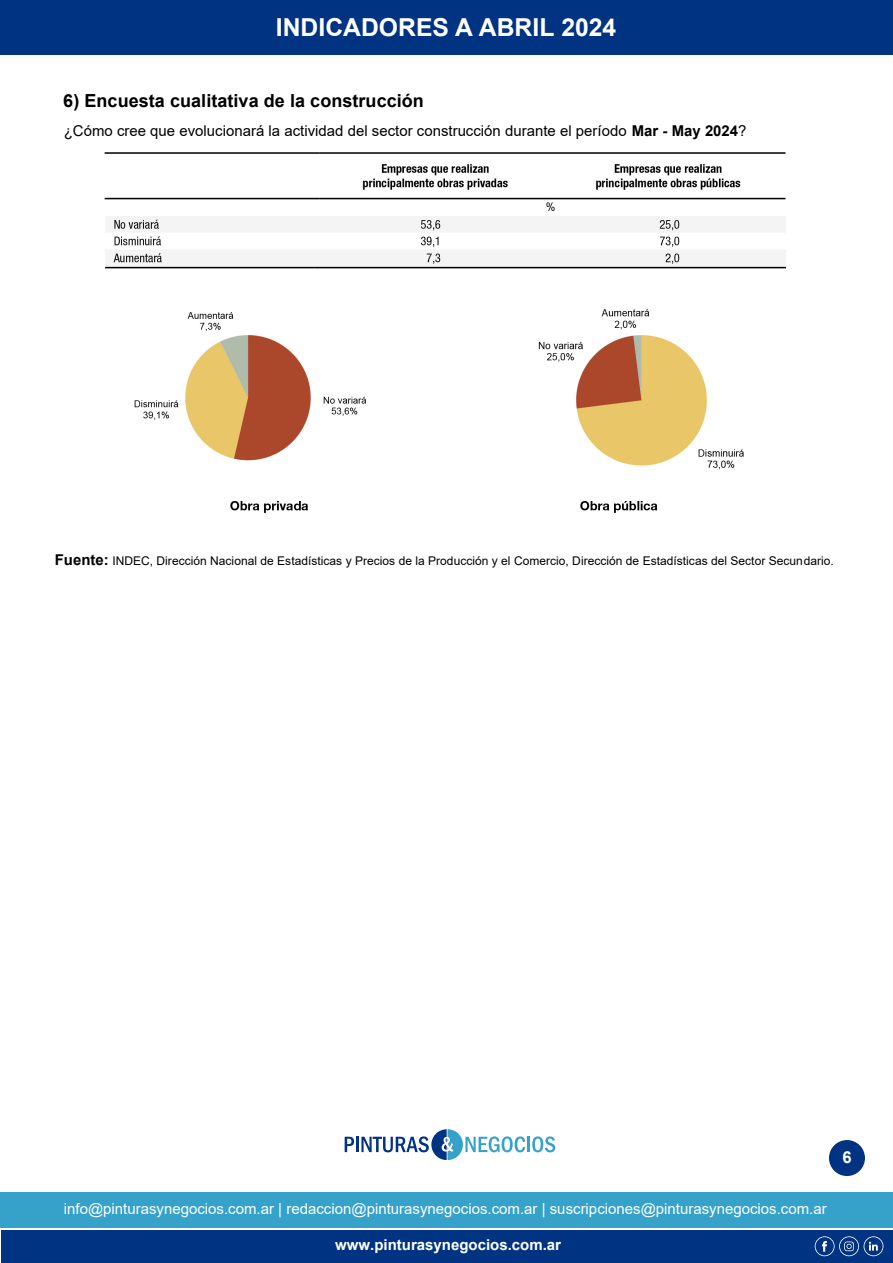
<style>
.page{position:relative;width:893px;height:1263px;background:#fff}
.page>*{position:absolute;margin:0;border:0;box-sizing:border-box;transform-origin:0 0}
.t1{font:700 24.75px "Arial";color:#fff}
.t2{font:700 18px "Arial";letter-spacing:.005em;color:#000}
.t3{font:700 16.5px "Arial";color:#fff}
.t4{font:15px "Arial";color:#fff}
.t5{font:15px "Arial";color:#000}
.t6{font:700 15px "Arial";color:#fff}
.t7{font:12px "Arial";color:#000}
.s1{font-weight:700}
.s2{font-weight:700;font-size:15px}
</style>
<div class="page">
<div style="left:0;top:0;width:893px;height:55px;background:#003381"></div>
<div style="left:0;top:1192px;width:893px;height:35px;background:#36a2c9"></div>
<div style="left:829px;top:1140px;width:36px;height:36px;background:#003381;border-radius:50%"></div>
<svg style="left:345px;top:1137px;width:9px;height:15px"></svg>
<hr style="left:356px;top:1137px;width:3px;height:15px;background:#003381">
<hr style="left:527px;top:1137px;width:3px;height:15px;background:#36a2c9">
<svg style="left:532px;top:1136px;width:23px;height:16px"></svg>
<svg style="left:361px;top:1129px;width:164px;height:31px"></svg>
<div style="left:1px;top:1230px;width:892px;height:33px;background:#003381"></div>
<svg style="left:815px;top:1236px;width:69px;height:20px"></svg>
<img style="left:104px;top:152px;width:682px;height:361px">
<h1 class="t1" style="left:276px;top:10px;width:342px">INDICADORES A ABRIL 2024</h1>
<h2 class="t2" style="left:63px;top:87px;width:362px">6) Encuesta cualitativa de la construcción</h2>
<p class="t5" style="left:64px;top:120px;width:684px">¿Cómo cree que evolucionará la actividad del sector construcción durante el período <span class="s1">Mar - May 2024</span>?</p>
<p class="t7" style="left:55px;top:552px;width:781px"><span class="s2">Fuente:</span> INDEC, Dirección Nacional de Estadísticas y Precios de la Producción y el Comercio, Dirección de Estadísticas del Sector Secundario.</p>
<h3 class="t3" style="left:842px;top:1146px;width:11px">6</h3>
<p class="t4" style="left:64px;top:1199px;width:764px">info@pinturasynegocios.com.ar | redaccion@pinturasynegocios.com.ar | suscripciones@pinturasynegocios.com.ar</p>
<p class="t6" style="left:335px;top:1234px;width:227px">www.pinturasynegocios.com.ar</p>
</div>
